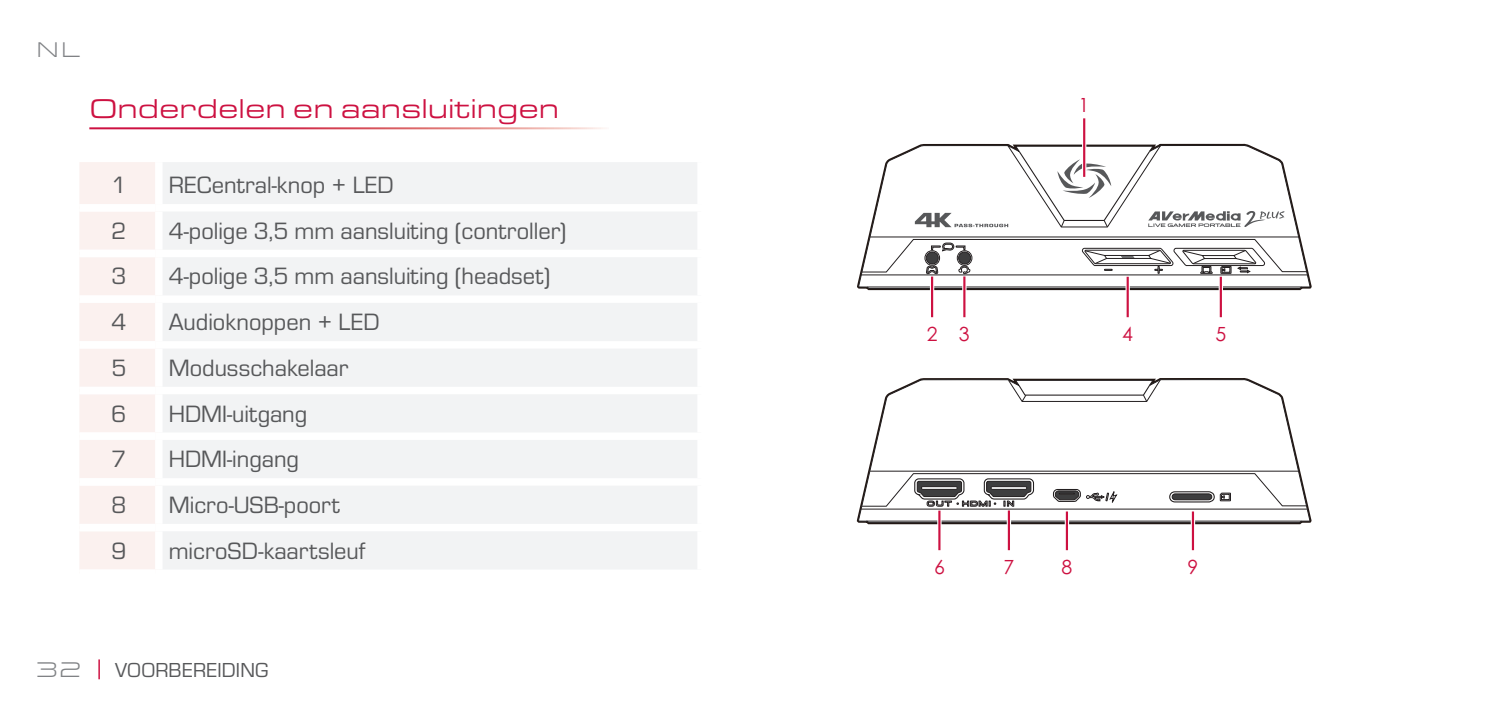
<style>
.page{position:relative;width:1489px;height:725px;background:#fff}
.page>*{position:absolute;margin:0;border:0;box-sizing:border-box;transform-origin:0 0}
.Heading_2{font:28px "Eurostile Ext";color:#cd1141}
.Table{font:24.5px "Eurostile";color:#57585a}
.t1{font:21px "Eurostile";letter-spacing:.01em;color:#57585a}
.t2{font:21px "House Movements Runway";color:#808285}
.t3{font:19.6px "Century Gothic";color:#cd1141}
</style>
<div class="page">
<hr style="left:98px;top:659px;width:2px;height:20px;background:#cd1141">
<div style="left:80px;top:162px;width:75px;height:407px;background:#fbf1ef"></div>
<div style="left:163px;top:162px;width:534px;height:407px;background:#f2f3f4"></div>
<div style="left:79px;top:204px;width:76px;height:7px;background:#fff"></div>
<div style="left:79px;top:249px;width:76px;height:8px;background:#fff"></div>
<div style="left:79px;top:295px;width:76px;height:8px;background:#fff"></div>
<div style="left:79px;top:341px;width:76px;height:7px;background:#fff"></div>
<div style="left:79px;top:386px;width:76px;height:8px;background:#fff"></div>
<div style="left:79px;top:432px;width:76px;height:7px;background:#fff"></div>
<div style="left:79px;top:478px;width:76px;height:7px;background:#fff"></div>
<div style="left:79px;top:523px;width:76px;height:8px;background:#fff"></div>
<div style="left:155px;top:204px;width:549px;height:7px;background:#fff"></div>
<div style="left:155px;top:249px;width:549px;height:8px;background:#fff"></div>
<div style="left:155px;top:295px;width:549px;height:8px;background:#fff"></div>
<div style="left:155px;top:341px;width:549px;height:7px;background:#fff"></div>
<div style="left:155px;top:386px;width:549px;height:8px;background:#fff"></div>
<div style="left:155px;top:432px;width:549px;height:7px;background:#fff"></div>
<div style="left:155px;top:478px;width:549px;height:7px;background:#fff"></div>
<div style="left:155px;top:523px;width:549px;height:8px;background:#fff"></div>
<svg style="left:856px;top:514px;width:455px;height:11px"></svg>
<svg style="left:858px;top:378px;width:452px;height:145px"></svg>
<hr style="left:861px;top:508px;width:445px;height:1px;background:#231f20">
<hr style="left:866px;top:520px;width:435px;height:1px;background:#231f20">
<svg style="left:860px;top:379px;width:446px;height:128px"></svg>
<svg style="left:857px;top:143px;width:454px;height:148px"></svg>
<svg style="left:858px;top:145px;width:452px;height:144px"></svg>
<hr style="left:867px;top:286px;width:434px;height:1px;background:#231f20">
<svg style="left:962px;top:279px;width:4px;height:38px"></svg>
<hr style="left:963px;top:276px;width:2px;height:41px;background:#cd1141">
<svg style="left:1125px;top:279px;width:4px;height:38px"></svg>
<hr style="left:1126px;top:276px;width:2px;height:41px;background:#cd1141">
<svg style="left:1218px;top:279px;width:4px;height:38px"></svg>
<hr style="left:1219px;top:276px;width:2px;height:41px;background:#cd1141">
<div style="left:929px;top:276px;width:5px;height:41px;background:#fff"></div>
<hr style="left:931px;top:276px;width:2px;height:41px;background:#cd1141">
<svg style="left:1006px;top:510px;width:5px;height:40px"></svg>
<svg style="left:1064px;top:511px;width:5px;height:39px"></svg>
<svg style="left:1190px;top:511px;width:4px;height:39px"></svg>
<hr style="left:1191px;top:511px;width:2px;height:39px;background:#cd1141">
<svg style="left:937px;top:510px;width:4px;height:40px"></svg>
<hr style="left:938px;top:510px;width:2px;height:40px;background:#cd1141">
<div style="left:1081px;top:118px;width:5px;height:59px;background:#fff"></div>
<hr style="left:1083px;top:118px;width:2px;height:59px;background:#cd1141">
<svg style="left:860px;top:150px;width:447px;height:129px"></svg>
<p class="t2" style="left:36px;top:36px;width:47px">NL</p>
<p class="Heading_2" style="left:89px;top:93px;width:471px">Onderdelen en aansluitingen</p>
<p class="Table" style="left:112px;top:172px;width:17px">1</p>
<p class="Table" style="left:169px;top:172px;width:226px">RECentral-knop + LED</p>
<p class="Table" style="left:112px;top:217px;width:17px">2</p>
<p class="Table" style="left:169px;top:217px;width:399px">4-polige 3,5 mm aansluiting (controller)</p>
<p class="Table" style="left:112px;top:263px;width:17px">3</p>
<p class="Table" style="left:169px;top:263px;width:383px">4-polige 3,5 mm aansluiting (headset)</p>
<p class="Table" style="left:112px;top:309px;width:17px">4</p>
<p class="Table" style="left:169px;top:309px;width:212px">Audioknoppen + LED</p>
<p class="Table" style="left:112px;top:354px;width:17px">5</p>
<p class="Table" style="left:169px;top:354px;width:181px">Modusschakelaar</p>
<p class="Table" style="left:112px;top:400px;width:17px">6</p>
<p class="Table" style="left:169px;top:400px;width:140px">HDMI-uitgang</p>
<p class="Table" style="left:112px;top:446px;width:17px">7</p>
<p class="Table" style="left:169px;top:446px;width:132px">HDMI-ingang</p>
<p class="Table" style="left:112px;top:491px;width:17px">8</p>
<p class="Table" style="left:169px;top:491px;width:173px">Micro-USB-poort</p>
<p class="Table" style="left:112px;top:537px;width:17px">9</p>
<p class="Table" style="left:169px;top:537px;width:198px">microSD-kaartsleuf</p>
<p class="t2" style="left:36px;top:656px;width:48px">32</p>
<p class="t1" style="left:115px;top:658px;width:155px">VOORBEREIDING</p>
<p class="t3" style="left:1078px;top:91px;width:12px">1</p>
<p class="t3" style="left:926px;top:320px;width:12px">2</p>
<p class="t3" style="left:958px;top:320px;width:12px">3</p>
<p class="t3" style="left:1122px;top:320px;width:12px">4</p>
<p class="t3" style="left:1215px;top:320px;width:12px">5</p>
<p class="t3" style="left:933px;top:553px;width:12px">6</p>
<p class="t3" style="left:1003px;top:553px;width:12px">7</p>
<p class="t3" style="left:1061px;top:553px;width:12px">8</p>
<p class="t3" style="left:1187px;top:553px;width:12px">9</p>
</div>
